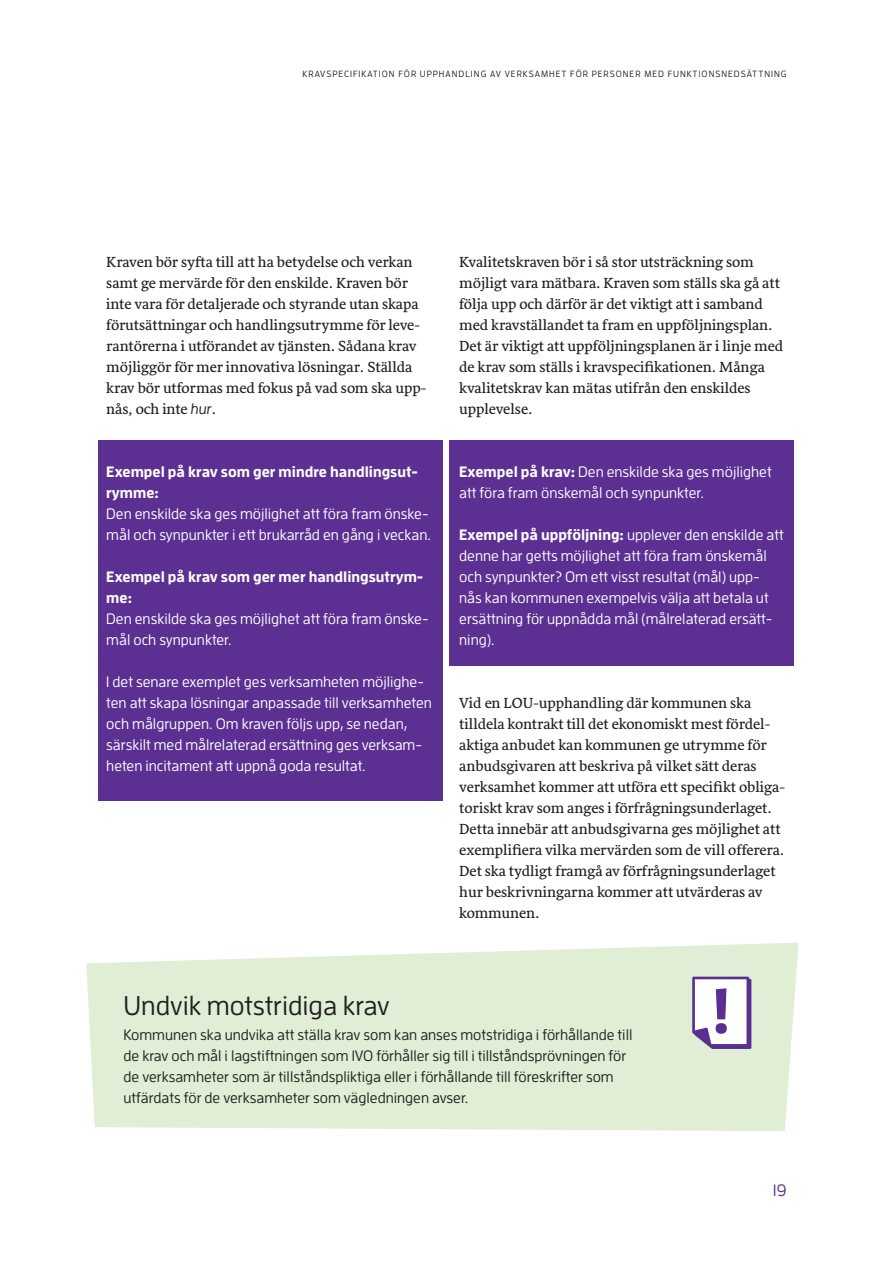
<style>
.page{position:relative;width:893px;height:1263px;background:#fff}
.page>*{position:absolute;margin:0;border:0;box-sizing:border-box;transform-origin:0 0}
.Tabelltext{font:500 27px "Enzo OT";color:#231f20}
.t1{font:500 16.5px "Enzo OT";color:#5b2e91}
.Brödtext_1_a{font:15px/21px "Sirba";color:#231f20}
.Brödtext_1_a-2{font:500 15px/21px "Enzo OT";color:#fff}
.Tabelltext-2{font:500 15px/21px "Enzo OT";color:#231f20}
.Brödtext_1_a-3{font:700 15px/21px "Enzo OT";color:#fff}
.t2{font:500 9px "Enzo OT";letter-spacing:.11em;color:#231f20}
.s1{font-family:"Enzo OT";font-weight:500;font-style:italic}
.s2{font-weight:700}
</style>
<div class="page">
<div style="left:449px;top:440px;width:345px;height:225px;background:#5b2e91"></div>
<div style="left:98px;top:441px;width:344px;height:360px;background:#5b2e91"></div>
<svg style="left:86px;top:943px;width:712px;height:188px;fill:#dfeed4"></svg>
<div style="left:102px;top:971px;width:681px;height:149px;background:#dfeed4"></div>
<svg style="left:692px;top:977px;width:59px;height:72px;background:#cabcda"></svg>
<p class="t2" style="left:303px;top:68px;width:486px">KRAVSPECIFIKATION FÖR UPPHANDLING AV VERKSAMHET FÖR PERSONER MED FUNKTIONSNEDSÄTTNING</p>
<p class="Brödtext_1_a" style="left:106px;top:252px;width:322px">Kraven bör syfta till att ha betydelse och verkan samt ge mervärde för den enskilde. Kraven bör inte vara för detaljerade och styrande utan skapa förutsättningar och handlingsutrymme för leve&shy;rantörerna i utförandet av tjänsten. Sådana krav möjliggör för mer innovativa lösningar. Ställda krav bör utformas med fokus på vad som ska upp&shy;nås, och inte <span class="s1">hur</span>.</p>
<p class="Brödtext_1_a-3" style="left:106px;top:460px;width:313px">Exempel på krav som ger mindre handlingsut&shy;rymme:</p>
<p class="Brödtext_1_a-2" style="left:106px;top:503px;width:326px">Den enskilde ska ges möjlighet att föra fram önske&shy;mål och synpunkter i ett brukarråd en gång i veckan.</p>
<p class="Brödtext_1_a-3" style="left:106px;top:565px;width:319px">Exempel på krav som ger mer handlingsutrym&shy;me:</p>
<p class="Brödtext_1_a-2" style="left:106px;top:608px;width:324px">Den enskilde ska ges möjlighet att föra fram önske&shy;mål och synpunkter.</p>
<p class="Brödtext_1_a-2" style="left:106px;top:671px;width:327px">I det senare exemplet ges verksamheten möjlighe&shy;ten att skapa lösningar anpassade till verksamheten och målgruppen. Om kraven följs upp, se nedan, särskilt med målrelaterad ersättning ges verksam&shy;heten incitament att uppnå goda resultat.</p>
<p class="Brödtext_1_a" style="left:459px;top:252px;width:325px">Kvalitetskraven bör i så stor utsträckning som möjligt vara mätbara. Kraven som ställs ska gå att följa upp och därför är det viktigt att i samband med kravställandet ta fram en uppföljningsplan.<br>Det är viktigt att uppföljningsplanen är i linje med de krav som ställs i kravspecifikationen. Många kvalitetskrav kan mätas utifrån den enskildes upplevelse.</p>
<p class="Brödtext_1_a-2" style="left:459px;top:461px;width:314px"><span class="s2">Exempel på krav:</span> Den enskilde ska ges möjlighet att föra fram önskemål och synpunkter.</p>
<p class="Brödtext_1_a-2" style="left:459px;top:524px;width:326px"><span class="s2">Exempel på uppföljning:</span> upplever den enskilde att denne har getts möjlighet att föra fram önskemål och synpunkter? Om ett visst resultat (mål) upp&shy;nås kan kommunen exempelvis välja att betala ut ersättning för uppnådda mål (målrelaterad ersätt&shy;ning).</p>
<p class="Brödtext_1_a" style="left:459px;top:693px;width:327px">Vid en LOU-upphandling där kommunen ska tilldela kontrakt till det ekonomiskt mest fördel&shy;aktiga anbudet kan kommunen ge utrymme för anbudsgivaren att beskriva på vilket sätt deras verksamhet kommer att utföra ett specifikt obliga&shy;toriskt krav som anges i förfrågningsunderlaget.<br>Detta innebär att anbudsgivarna ges möjlighet att exemplifiera vilka mervärden som de vill offerera.<br>Det ska tydligt framgå av förfrågningsunderlaget hur beskrivningarna kommer att utvärderas av kommunen.</p>
<p class="Tabelltext" style="left:123px;top:990px;width:268px">Undvik motstridiga krav</p>
<p class="Tabelltext-2" style="left:123px;top:1024px;width:510px">Kommunen ska undvika att ställa krav som kan anses motstridiga i förhållande till de krav och mål i lagstiftningen som IVO förhåller sig till i tillståndsprövningen för de verksamheter som är tillståndspliktiga eller i förhållande till föreskrifter som utfärdats för de verksamheter som vägledningen avser.</p>
<p class="t1" style="left:773px;top:1180px;width:15px">19</p>
</div>
